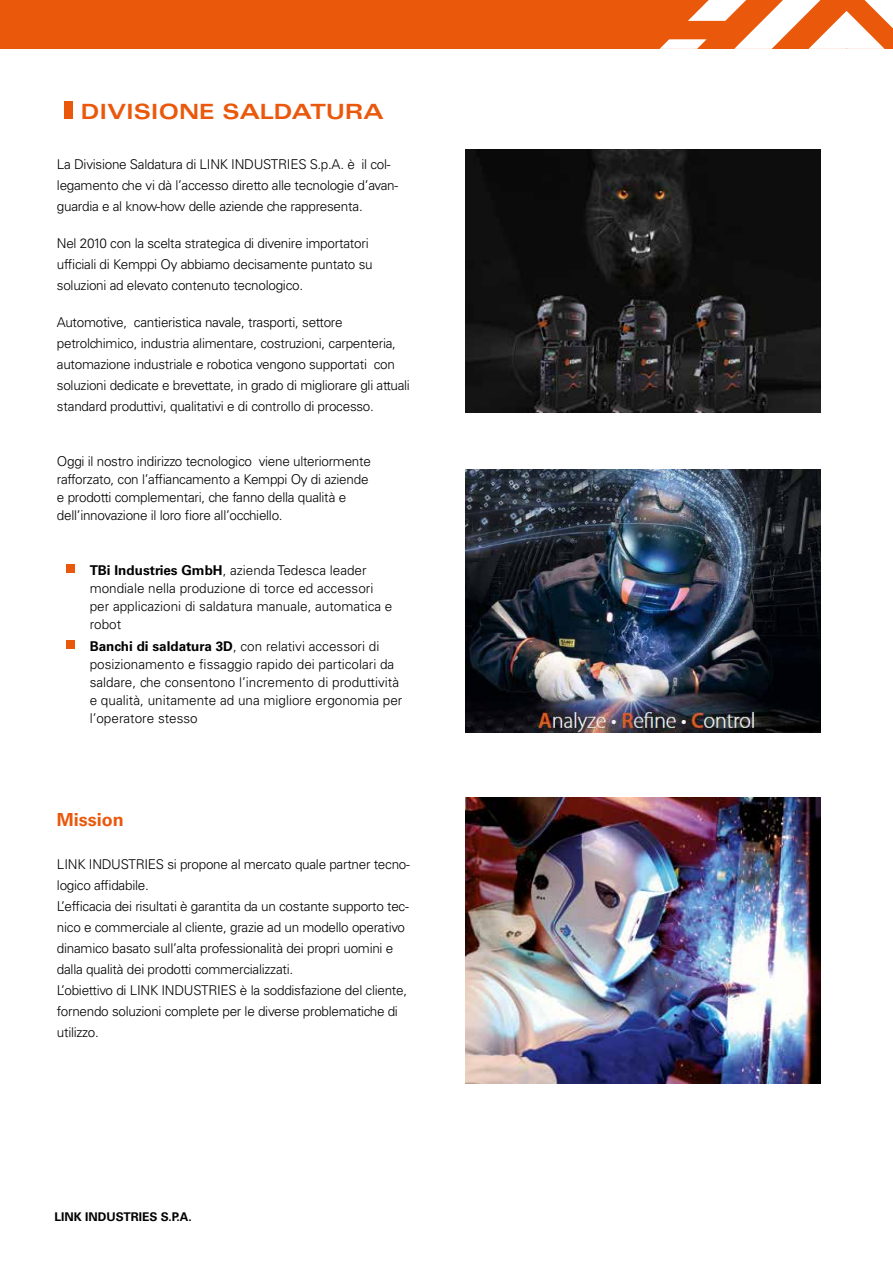
<style>
.page{position:relative;width:893px;height:1263px;background:#fff}
.page>*{position:absolute;margin:0;border:0;box-sizing:border-box;transform-origin:0 0}
.t1{font:700 expanded 21px "Univers LT Std";color:#ea580c}
.t2{font:700 18px "Univers LT Std";color:#ea580c}
.t3{font:300 13.5px/21px "Univers LT Std";letter-spacing:-.02em;color:#000}
.t4{font:300 13.5px/18px "Univers LT Std";color:#000}
.t5{font:700 12px "Univers LT Std";color:#000}
.s1{font-weight:700}
</style>
<div class="page">
<div style="left:0;top:0;width:893px;height:49px;background:#ea580c"></div>
<svg style="left:660px;top:0;width:233px;height:49px"></svg>
<div style="left:65px;top:102px;width:8px;height:17px;background:#ea580c"></div>
<div style="left:66px;top:565px;width:9px;height:8px;background:#ea580c"></div>
<div style="left:66px;top:640px;width:9px;height:9px;background:#ea580c"></div>
<img style="left:465px;top:150px;width:355px;height:262px">
<img style="left:465px;top:470px;width:355px;height:262px">
<img style="left:465px;top:797px;width:355px;height:287px">
<h1 class="t1" style="left:81px;top:100px;width:304px">DIVISIONE SALDATURA</h1>
<p class="t3" style="left:57px;top:153px;width:343px">La Divisione Saldatura di LINK INDUSTRIES S.p.A. è il col&shy;legamento che vi dà l’accesso diretto alle tecnologie d’avan&shy;guardia e al know-how delle aziende che rappresenta.</p>
<p class="t3" style="left:57px;top:232px;width:317px">Nel 2010 con la scelta strategica di divenire importatori ufficiali di Kemppi Oy abbiamo decisamente puntato su soluzioni ad elevato contenuto tecnologico.</p>
<p class="t3" style="left:57px;top:312px;width:354px">Automotive, cantieristica navale, trasporti, settore petrolchimico, industria alimentare, costruzioni, carpenteria, automazione industriale e robotica vengono supportati con soluzioni dedicate e brevettate, in grado di migliorare gli attuali standard produttivi, qualitativi e di controllo di processo.</p>
<p class="t3" style="left:57px;top:452px;width:315px;line-height:18px">Oggi il nostro indirizzo tecnologico viene ulteriormente rafforzato, con l’affiancamento a Kemppi Oy di aziende e prodotti complementari, che fanno della qualità e dell’innovazione il loro fiore all’occhiello.</p>
<p class="t4" style="left:90px;top:561px;width:304px"><span class="s1">TBi Industries GmbH</span>, azienda Tedesca leader mondiale nella produzione di torce ed accessori per applicazioni di saldatura manuale, automatica e robot</p>
<p class="t4" style="left:90px;top:637px;width:314px"><span class="s1">Banchi di saldatura 3D</span>, con relativi accessori di posizionamento e fissaggio rapido dei particolari da saldare, che consentono l’incremento di produttività e qualità, unitamente ad una migliore ergonomia per l’operatore stesso</p>
<h2 class="t2" style="left:57px;top:809px;width:68px">Mission</h2>
<p class="t3" style="left:57px;top:853px;width:354px">LINK INDUSTRIES si propone al mercato quale partner tecno&shy;logico affidabile.<br>L’efficacia dei risultati è garantita da un costante supporto tec&shy;nico e commerciale al cliente, grazie ad un modello operativo dinamico basato sull’alta professionalità dei propri uomini e dalla qualità dei prodotti commercializzati.<br>L’obiettivo di LINK INDUSTRIES è la soddisfazione del cliente, fornendo soluzioni complete per le diverse problematiche di utilizzo.</p>
<p class="t5" style="left:54px;top:1210px;width:139px">LINK INDUSTRIES S.P.A.</p>
</div>
